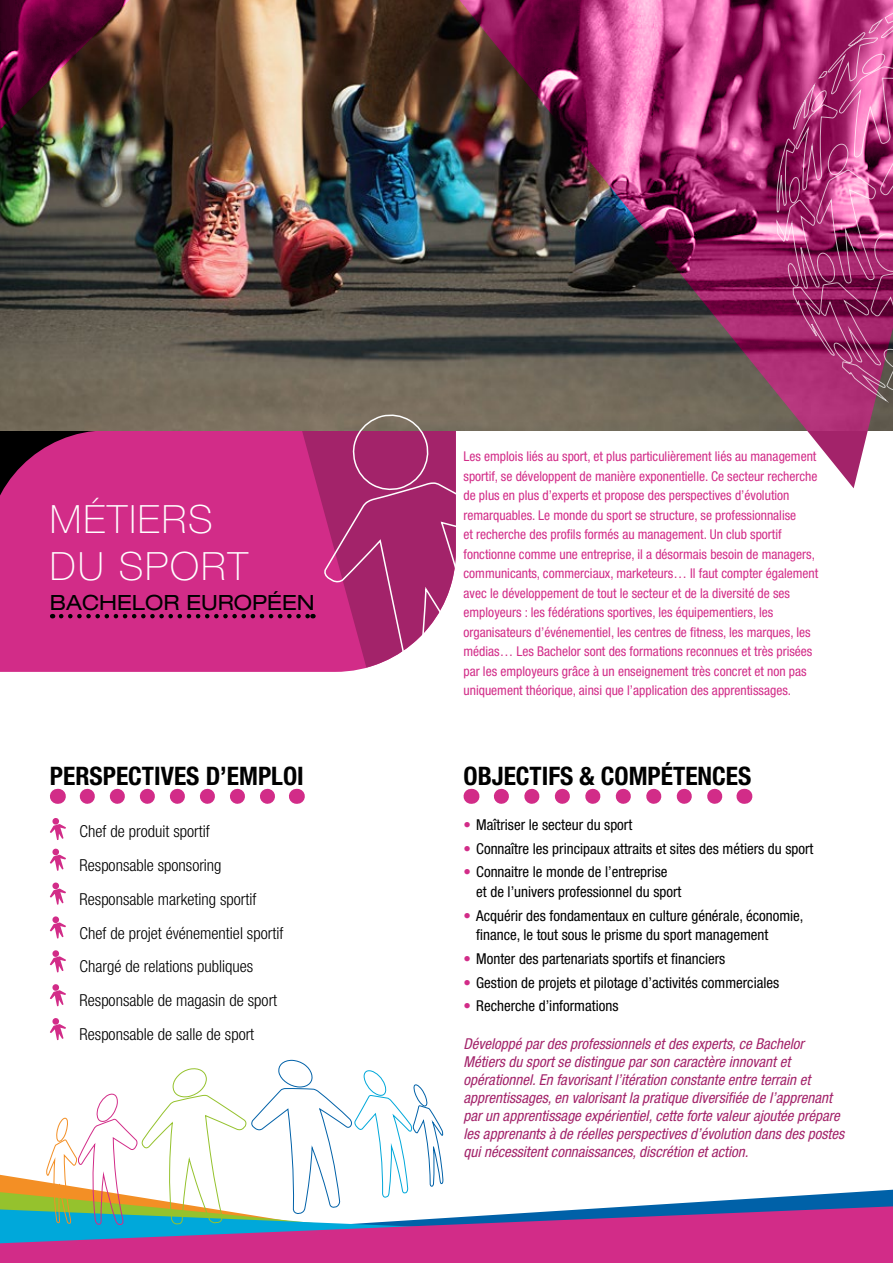
<style>
.page{position:relative;width:893px;height:1263px;background:#fff}
.page>*{position:absolute;margin:0;border:0;box-sizing:border-box;transform-origin:0 0}
.t1{font:100 39px/46.8px "Helvetica Neue LT Std";letter-spacing:.05em;color:#fff}
.t2{font:700 condensed 25.5px "Helvetica Neue LT Std";color:#000}
.t3{font:expanded 21px "Helvetica Neue LT Std";color:#000}
.t4{font:300 condensed 16.5px/33.9px "Helvetica Neue LT Std";color:#000}
.t5{font:italic condensed 15px/18px "Helvetica Neue LT Std";color:#a3236a}
.t6{font:condensed 15px/19.5px "Helvetica Neue LT Std";color:#000}
.t7{font:condensed 13.5px/19.5px "Helvetica Neue LT Std";color:#d22c88}
.s1{color:#d22c88}
</style>
<div class="page">
<svg style="left:720px;top:1190px;width:173px;height:16px;fill:#0061a8"></svg>
<svg style="left:0;top:1175px;width:46px;height:17px"></svg>
<svg style="left:0;top:1192px;width:720px;height:14px"></svg>
<svg style="left:0;top:1206px;width:893px;height:57px;background:#b04294"></svg>
<svg style="left:0;top:430px;width:366px;height:242px;background:#b92878"></svg>
<img style="left:0;top:0;width:410px;height:430px">
<svg style="left:61px;top:413px;width:395px;height:255px;background:#c23582"></svg>
<img style="left:410px;top:0;width:458px;height:488px">
<svg style="left:776px;top:0;width:117px;height:432px;background:#962d66"></svg>
<svg style="left:785px;top:6px;width:108px;height:422px;background:#a83a77"></svg>
<svg style="left:87px;top:789px;width:188px;height:15px"></svg>
<svg style="left:57px;top:789px;width:1px;height:15px"></svg>
<svg style="left:296px;top:789px;width:1px;height:15px"></svg>
<svg style="left:50px;top:818px;width:16px;height:22px"></svg>
<svg style="left:50px;top:848px;width:16px;height:23px"></svg>
<svg style="left:50px;top:882px;width:16px;height:23px"></svg>
<svg style="left:50px;top:916px;width:16px;height:22px"></svg>
<svg style="left:50px;top:950px;width:16px;height:22px"></svg>
<svg style="left:50px;top:984px;width:16px;height:22px"></svg>
<svg style="left:50px;top:1018px;width:16px;height:22px"></svg>
<svg style="left:501px;top:789px;width:222px;height:15px"></svg>
<svg style="left:471px;top:789px;width:1px;height:15px"></svg>
<svg style="left:744px;top:789px;width:1px;height:15px"></svg>
<img style="left:0;top:0;width:165px;height:155px">
<svg style="left:46px;top:1059px;width:398px;height:204px"></svg>
<h1 class="t1" style="left:50px;top:496px;width:200px">MÉTIERS<br>DU SPORT</h1>
<h3 class="t3" style="left:50px;top:589px;width:266px">BACHELOR EUROPÉEN</h3>
<h2 class="t2" style="left:50px;top:760px;width:255px">PERSPECTIVES D’EMPLOI</h2>
<p class="t4" style="left:80px;top:814px;width:205px">Chef de produit sportif<br>Responsable sponsoring<br>Responsable marketing sportif<br>Chef de projet événementiel sportif<br>Chargé de relations publiques<br>Responsable de magasin de sport<br>Responsable de salle de sport</p>
<p class="t7" style="left:463px;top:447px;width:356px">Les emplois liés au sport, et plus particulièrement liés au management sportif, se développent de manière exponentielle. Ce secteur recherche de plus en plus d’experts et propose des perspectives d’évolution remarquables. Le monde du sport se structure, se professionnalise<br>et recherche des profils formés au management. Un club sportif fonctionne comme une entreprise, il a désormais besoin de managers, communicants, commerciaux, marketeurs… Il faut compter également avec le développement de tout le secteur et de la diversité de ses employeurs : les fédérations sportives, les équipementiers, les organisateurs d’événementiel, les centres de fitness, les marques, les médias… Les Bachelor sont des formations reconnues et très prisées par les employeurs grâce à un enseignement très concret et non pas uniquement théorique, ainsi que l’application des apprentissages.</p>
<h2 class="t2" style="left:463px;top:760px;width:289px">OBJECTIFS &amp; COMPÉTENCES</h2>
<p class="t6" style="left:463px;top:815px;width:170px"><span class="s1">•</span> Maîtriser le secteur du sport</p>
<p class="t6" style="left:463px;top:838px;width:351px"><span class="s1">•</span> Connaître les principaux attraits et sites des métiers du sport</p>
<p class="t6" style="left:476px;top:862px;width:207px;text-indent:-13px"><span class="s1">•</span> Connaitre le monde de l’entreprise et de l’univers professionnel du sport</p>
<p class="t6" style="left:476px;top:905px;width:329px;text-indent:-13px"><span class="s1">•</span> Acquérir des fondamentaux en culture générale, économie, finance, le tout sous le prisme du sport management</p>
<p class="t6" style="left:463px;top:949px;width:263px"><span class="s1">•</span> Monter des partenariats sportifs et financiers</p>
<p class="t6" style="left:463px;top:972px;width:317px"><span class="s1">•</span> Gestion de projets et pilotage d’activités commerciales</p>
<p class="t6" style="left:463px;top:996px;width:157px"><span class="s1">•</span> Recherche d’informations</p>
<p class="t5" style="left:463px;top:1035px;width:382px">Développé par des professionnels et des experts, ce Bachelor Métiers du sport se distingue par son caractère innovant et opérationnel. En favorisant l’itération constante entre terrain et apprentissages, en valorisant la pratique diversifiée de l’apprenant par un apprentissage expérientiel, cette forte valeur ajoutée prépare les apprenants à de réelles perspectives d’évolution dans des postes qui nécessitent connaissances, discrétion et action.</p>
</div>
